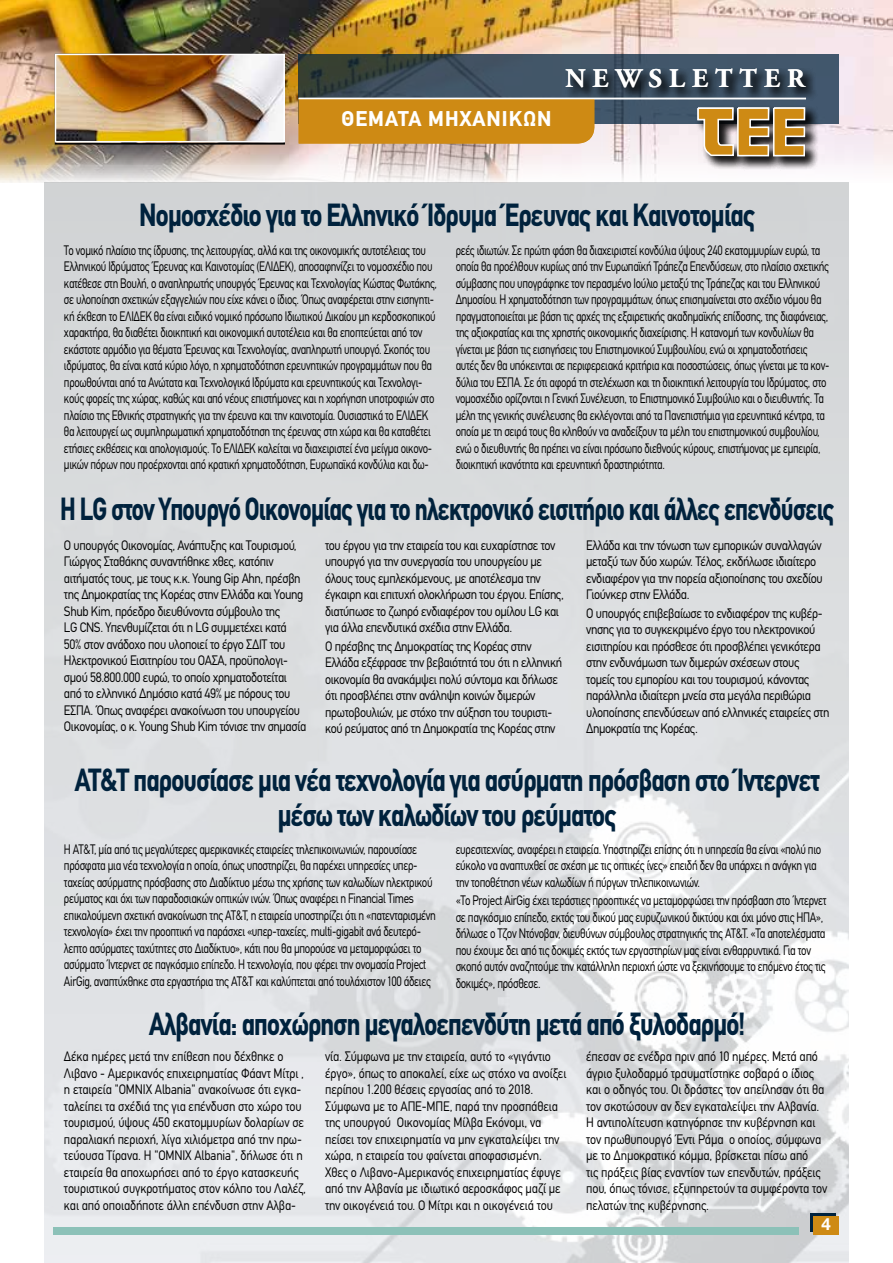
<style>
.page{position:relative;width:893px;height:1263px;background:#fff}
.page>*{position:absolute;margin:0;border:0;box-sizing:border-box;transform-origin:0 0}
.t1{font:700 31.5px/34.5px "CF Din";letter-spacing:-.03em;color:#00223d;text-align:center;scale:.81 1}
.t2{font:700 31.5px "CF Din";letter-spacing:-.03em;color:#00223d;scale:.77 1}
.t3{font:700 27px "CF Garamond";letter-spacing:.26em;color:#fff}
.t4{font:700 21px "CF Din";letter-spacing:.05em;color:#fff}
.t5{font:700 18px "Helvetica Neue Greek";color:#fff}
.t6{font:13.5px/16.5px "CF Din";letter-spacing:-.03em;color:#000;scale:.8 1}
.t7{font:13.5px/16.5px "CF Din";letter-spacing:-.03em;color:#000;scale:.9 1}
.t8{font:13.5px/16.5px "CF Din";letter-spacing:-.03em;color:#000;scale:.81 1}
.t9{font:13.5px/16.5px "CF Din";letter-spacing:-.01em;color:#000;scale:.9 1}
</style>
<div class="page">
<img style="left:44px;top:183px;width:805px;height:1080px">
<img style="left:0;top:165px;width:849px;height:18px">
<img style="left:0;top:0;width:893px;height:165px">
<svg style="left:299px;top:54px;width:540px;height:69px;background:#3e4f5d"></svg>
<div style="left:55px;top:54px;width:230px;height:91px;border:2px solid #000"></div>
<div style="left:565px;top:67px;width:254px;height:35px;background:#000;opacity:.75"></div>
<div style="left:695px;top:105px;width:53px;height:65px;background:#000;opacity:.75"></div>
<div style="left:735px;top:105px;width:48px;height:65px;background:#000;opacity:.75"></div>
<div style="left:771px;top:105px;width:48px;height:65px;background:#000;opacity:.75"></div>
<svg style="left:696px;top:107px;width:110px;height:50px;background:#b69257"></svg>
<img style="left:58px;top:57px;width:224px;height:82px">
<div style="left:55px;top:54px;width:230px;height:88px;border:2px solid #fff"></div>
<div style="left:299px;top:99px;width:297px;height:45px;background:#ce8a14"></div>
<hr style="left:299px;top:98px;width:507px;height:1px;background:#fff">
<div style="left:810px;top:1214px;width:26px;height:18px;background:#00223d"></div>
<div style="left:813px;top:1216px;width:26px;height:18px;background:#ce8a14"></div>
<div style="left:53px;top:1227px;width:746px;height:7px;background:#8cc1b8"></div>
<h3 class="t4" style="left:342px;top:108px;width:211px">ΘΕΜΑΤΑ ΜΗΧΑΝΙΚΩΝ</h3>
<h2 class="t3" style="left:565px;top:65px;width:241px">NEWSLETTER</h2>
<h1 class="t1" style="left:139px;top:198px;width:762px">Νομοσχέδιο για το Ελληνικό Ίδρυμα Έρευνας και Καινοτομίας</h1>
<p class="t6" style="left:64px;top:242px;width:468px">Το νομικό πλαίσιο της ίδρυσης, της λειτουργίας, αλλά και της οικονομικής αυτοτέλειας του Ελληνικού Ιδρύματος Έρευνας και Καινοτομίας (ΕΛΙΔΕΚ), αποσαφηνίζει το νομοσχέδιο που κατέθεσε στη Βουλή, ο αναπληρωτής υπουργός Έρευνας και Τεχνολογίας Κώστας Φωτάκης, σε υλοποίηση σχετικών εξαγγελιών που είχε κάνει ο ίδιος. Όπως αναφέρεται στην εισηγητι&shy;κή έκθεση το ΕΛΙΔΕΚ θα είναι ειδικό νομικό πρόσωπο Ιδιωτικού Δικαίου μη κερδοσκοπικού χαρακτήρα, θα διαθέτει διοικητική και οικονομική αυτοτέλεια και θα εποπτεύεται από τον εκάστοτε αρμόδιο για θέματα Έρευνας και Τεχνολογίας, αναπληρωτή υπουργό. Σκοπός του ιδρύματος, θα είναι κατά κύριο λόγο, η χρηματοδότηση ερευνητικών προγραμμάτων που θα προωθούνται από τα Ανώτατα και Τεχνολογικά Ιδρύματα και ερευνητικούς και Τεχνολογι&shy;κούς φορείς της χώρας, καθώς και από νέους επιστήμονες και η χορήγηση υποτροφιών στο πλαίσιο της Εθνικής στρατηγικής για την έρευνα και την καινοτομία. Ουσιαστικά το ΕΛΙΔΕΚ θα λειτουργεί ως συμπληρωματική χρηματοδότηση της έρευνας στη χώρα και θα καταθέτει ετήσιες εκθέσεις και απολογισμούς. Το ΕΛΙΔΕΚ καλείται να διαχειριστεί ένα μείγμα οικονο&shy;μικών πόρων που προέρχονται από κρατική χρηματοδότηση, Ευρωπαϊκά κονδύλια και δω-</p>
<p class="t6" style="left:456px;top:242px;width:469px">ρεές ιδιωτών. Σε πρώτη φάση θα διαχειριστεί κονδύλια ύψους 240 εκατομμυρίων ευρώ, τα οποία θα προέλθουν κυρίως από την Ευρωπαϊκή Τράπεζα Επενδύσεων, στο πλαίσιο σχετικής σύμβασης που υπογράφηκε τον περασμένο Ιούλιο μεταξύ της Τράπεζας και του Ελληνικού Δημοσίου. Η χρηματοδότηση των προγραμμάτων, όπως επισημαίνεται στο σχέδιο νόμου θα πραγματοποιείται με βάση τις αρχές της εξαιρετικής ακαδημαϊκής επίδοσης, της διαφάνειας, της αξιοκρατίας και της χρηστής οικονομικής διαχείρισης. Η κατανομή των κονδυλίων θα γίνεται με βάση τις εισηγήσεις του Επιστημονικού Συμβουλίου, ενώ οι χρηματοδοτήσεις αυτές δεν θα υπόκεινται σε περιφερειακά κριτήρια και ποσοστώσεις, όπως γίνεται με τα κον&shy;δύλια του ΕΣΠΑ. Σε ότι αφορά τη στελέχωση και τη διοικητική λειτουργία του Ιδρύματος, στο νομοσχέδιο ορίζονται η Γενική Συνέλευση, το Επιστημονικό Συμβούλιο και ο διευθυντής. Τα μέλη της γενικής συνέλευσης θα εκλέγονται από τα Πανεπιστήμια για ερευνητικά κέντρα, τα οποία με τη σειρά τους θα κληθούν να αναδείξουν τα μέλη του επιστημονικού συμβουλίου, ενώ ο διευθυντής θα πρέπει να είναι πρόσωπο διεθνούς κύρους, επιστήμονας με εμπειρία, διοικητική ικανότητα και ερευνητική δραστηριότητα.</p>
<h1 class="t2" style="left:60px;top:492px;width:1007px">Η LG στον Υπουργό Οικονομίας για το ηλεκτρονικό εισιτήριο και άλλες επενδύσεις</h1>
<p class="t7" style="left:64px;top:537px;width:271px">Ο υπουργός Οικονομίας, Ανάπτυξης και Τουρισμού, Γιώργος Σταθάκης συναντήθηκε χθες, κατόπιν αιτήματός τους, με τους κ.κ. Young Gip Ahn, πρέσβη της Δημοκρατίας της Κορέας στην Ελλάδα και Young Shub Kim, πρόεδρο διευθύνοντα σύμβουλο της<br>LG CNS. Υπενθυμίζεται ότι η LG συμμετέχει κατά 50% στον ανάδοχο που υλοποιεί το έργο ΣΔΙΤ του Ηλεκτρονικού Εισιτηρίου του ΟΑΣΑ, προϋπολογι&shy;σμού 58.800.000 ευρώ, το οποίο χρηματοδοτείται από το ελληνικό Δημόσιο κατά 49% με πόρους του ΕΣΠΑ. Όπως αναφέρει ανακοίνωση του υπουργείου Οικονομίας, ο κ. Young Shub Kim τόνισε την σημασία</p>
<p class="t7" style="left:325px;top:537px;width:267px">του έργου για την εταιρεία του και ευχαρίστησε τον υπουργό για την συνεργασία του υπουργείου με όλους τους εμπλεκόμενους, με αποτέλεσμα την έγκαιρη και επιτυχή ολοκλήρωση του έργου. Επίσης, διατύπωσε το ζωηρό ενδιαφέρον του ομίλου LG και για άλλα επενδυτικά σχέδια στην Ελλάδα.</p>
<p class="t7" style="left:325px;top:638px;width:265px">Ο πρέσβης της Δημοκρατίας της Κορέας στην Ελλάδα εξέφρασε την βεβαιότητά του ότι η ελληνική οικονομία θα ανακάμψει πολύ σύντομα και δήλωσε ότι προσβλέπει στην ανάληψη κοινών διμερών πρωτοβουλιών, με στόχο την αύξηση του τουριστι&shy;κού ρεύματος από τη Δημοκρατία της Κορέας στην</p>
<p class="t7" style="left:586px;top:537px;width:264px">Ελλάδα και την τόνωση των εμπορικών συναλλαγών μεταξύ των δύο χωρών. Τέλος, εκδήλωσε ιδιαίτερο ενδιαφέρον για την πορεία αξιοποίησης του σχεδίου Γιούνκερ στην Ελλάδα.</p>
<p class="t7" style="left:586px;top:605px;width:272px">Ο υπουργός επιβεβαίωσε το ενδιαφέρον της κυβέρ&shy;νησης για το συγκεκριμένο έργο του ηλεκτρονικού εισιτηρίου και πρόσθεσε ότι προσβλέπει γενικότερα στην ενδυνάμωση των διμερών σχέσεων στους τομείς του εμπορίου και του τουρισμού, κάνοντας παράλληλα ιδιαίτερη μνεία στα μεγάλα περιθώρια υλοποίησης επενδύσεων από ελληνικές εταιρείες στη Δημοκρατία της Κορέας.</p>
<h1 class="t1" style="left:75px;top:763px;width:921px">AT&amp;T παρουσίασε μια νέα τεχνολογία για ασύρματη πρόσβαση στο Ίντερνετ μέσω των καλωδίων του ρεύματος</h1>
<p class="t8" style="left:64px;top:841px;width:461px">Η AT&amp;T, μία από τις μεγαλύτερες αμερικανικές εταιρείες τηλεπικοινωνιών, παρουσίασε πρόσφατα μια νέα τεχνολογία η οποία, όπως υποστηρίζει, θα παρέχει υπηρεσίες υπερ&shy;ταχείας ασύρματης πρόσβασης στο Διαδίκτυο μέσω της χρήσης των καλωδίων ηλεκτρικού ρεύματος και όχι των παραδοσιακών οπτικών ινών. Όπως αναφέρει η Financial Times επικαλούμενη σχετική ανακοίνωση της AT&amp;T, η εταιρεία υποστηρίζει ότι η «πατενταρισμένη τεχνολογία» έχει την προοπτική να παράσχει «υπερ-ταχείες, multi-gigabit ανά δευτερό&shy;λεπτο ασύρματες ταχύτητες στο Διαδίκτυο», κάτι που θα μπορούσε να μεταμορφώσει το ασύρματο Ίντερνετ σε παγκόσμιο επίπεδο. Η τεχνολογία, που φέρει την ονομασία Project AirGig, αναπτύχθηκε στα εργαστήρια της AT&amp;T και καλύπτεται από τουλάχιστον 100 άδειες</p>
<p class="t8" style="left:456px;top:841px;width:453px">ευρεσιτεχνίας, αναφέρει η εταιρεία. Υποστηρίζει επίσης ότι η υπηρεσία θα είναι «πολύ πιο εύκολο να αναπτυχθεί σε σχέση με τις οπτικές ίνες» επειδή δεν θα υπάρχει η ανάγκη για την τοποθέτηση νέων καλωδίων ή πύργων τηλεπικοινωνιών.</p>
<p class="t8" style="left:456px;top:892px;width:459px">«Το Project AirGig έχει τεράστιες προοπτικές να μεταμορφώσει την πρόσβαση στο Ίντερνετ σε παγκόσμιο επίπεδο, εκτός του δικού μας ευρυζωνικού δικτύου και όχι μόνο στις ΗΠΑ», δήλωσε ο Τζον Ντόνοβαν, διευθύνων σύμβουλος στρατηγικής της AT&amp;T. «Τα αποτελέσματα που έχουμε δει από τις δοκιμές εκτός των εργαστηρίων μας είναι ενθαρρυντικά. Για τον σκοπό αυτόν αναζητούμε την κατάλληλη περιοχή ώστε να ξεκινήσουμε το επόμενο έτος τις δοκιμές», πρόσθεσε.</p>
<h1 class="t1" style="left:149px;top:1007px;width:738px">Αλβανία: αποχώρηση μεγαλοεπενδύτη μετά από ξυλοδαρμό!</h1>
<p class="t9" style="left:64px;top:1048px;width:271px">Δέκα ημέρες μετά την επίθεση που δέχθηκε ο Λιβανο - Αμερικανός επιχειρηματίας Φάαντ Μίτρι , η εταιρεία "OMNIX Albania" ανακοίνωσε ότι εγκα&shy;ταλείπει τα σχέδιά της για επένδυση στο χώρο του τουρισμού, ύψους 450 εκατομμυρίων δολαρίων σε παραλιακή περιοχή, λίγα χιλιόμετρα από την πρω&shy;τεύουσα Τίρανα. Η "OMNIX Αlbania", δήλωσε ότι η εταιρεία θα αποχωρήσει από το έργο κατασκευής τουριστικού συγκροτήματος στον κόλπο του Λαλέζ, και από οποιαδήποτε άλλη επένδυση στην Αλβα-</p>
<p class="t9" style="left:325px;top:1048px;width:270px">νία. Σύμφωνα με την εταιρεία, αυτό το «γιγάντιο έργο», όπως το αποκαλεί, είχε ως στόχο να ανοίξει περίπου 1.200 θέσεις εργασίας από το 2018.<br>Σύμφωνα με το ΑΠΕ-ΜΠΕ, παρά την προσπάθεια της υπουργού Οικονομίας Μίλβα Εκόνομι, να πείσει τον επιχειρηματία να μην εγκαταλείψει την χώρα, η εταιρεία του φαίνεται αποφασισμένη.<br>Χθες ο Λιβανο-Αμερικανός επιχειρηματίας έφυγε από την Αλβανία με ιδιωτικό αεροσκάφος μαζί με την οικογένειά του. Ο Μίτρι και η οικογένειά του</p>
<p class="t9" style="left:586px;top:1048px;width:269px">έπεσαν σε ενέδρα πριν από 10 ημέρες. Μετά από άγριο ξυλοδαρμό τραυματίστηκε σοβαρά ο ίδιος και ο οδηγός του. Οι δράστες τον απείλησαν ότι θα τον σκοτώσουν αν δεν εγκαταλείψει την Αλβανία.<br>Η αντιπολίτευση κατηγόρησε την κυβέρνηση και τον πρωθυπουργό Έντι Ράμα ο οποίος, σύμφωνα με το Δημοκρατικό κόμμα, βρίσκεται πίσω από<br>τις πράξεις βίας εναντίον των επενδυτών, πράξεις που, όπως τόνισε, εξυπηρετούν τα συμφέροντα τον πελατών της κυβέρνησης.</p>
<h3 class="t5" style="left:821px;top:1215px;width:11px">4</h3>
</div>
